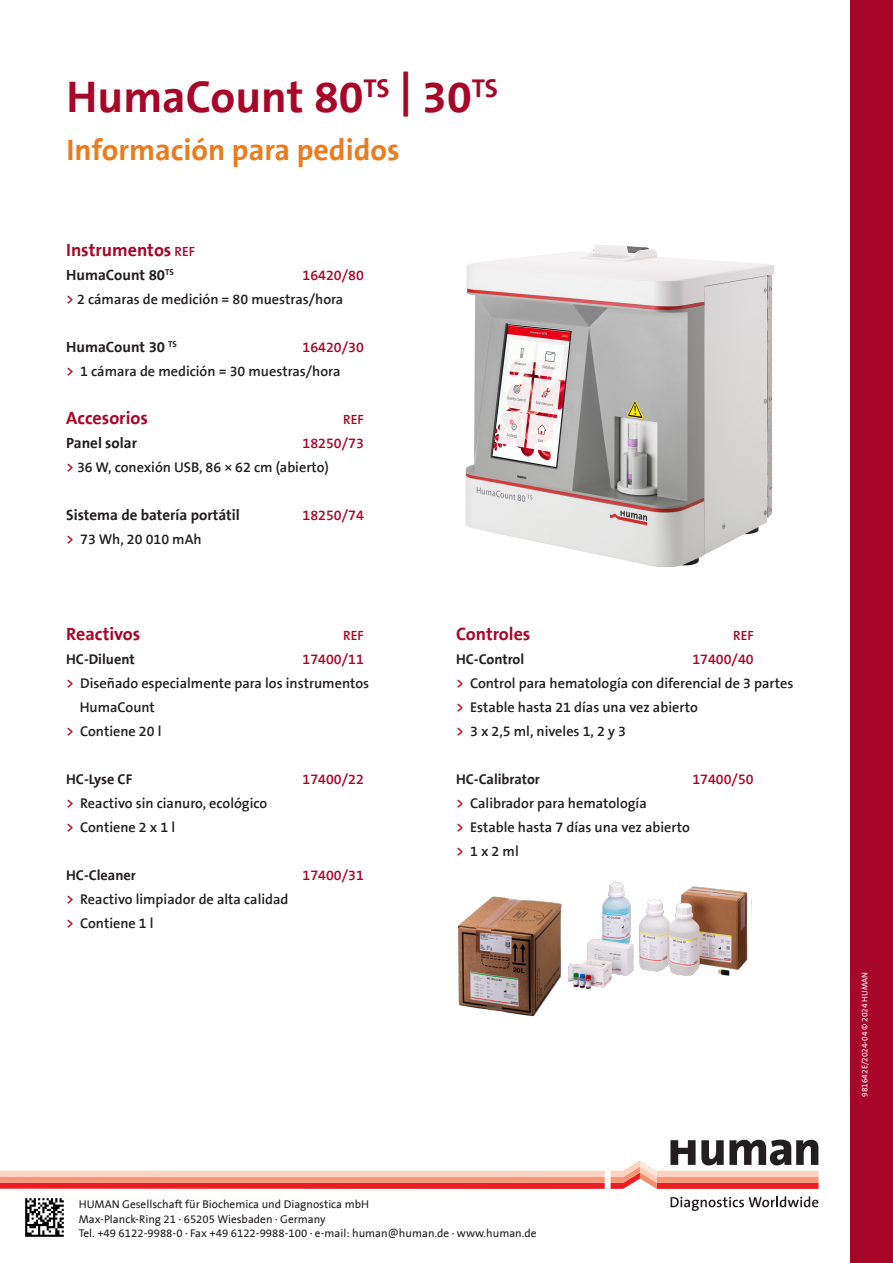
<style>
.page{position:relative;width:893px;height:1263px;background:#fff}
.page>*{position:absolute;margin:0;border:0;box-sizing:border-box;transform-origin:0 0}
.t1{font:700 45px "The Sans B7";color:#a70629}
.t2{font:700 30px "The Sans B7";color:#ea7c1d}
.t3{font:700 18px "The Sans B7";color:#a70629}
.t4{font:700 15px "The Sans B7";color:#231f20}
.t5{font:600 14.25px/24px "The Sans B6";color:#231f20}
.t6{font:600 14.25px "The Sans B6";color:#a70629}
.t7{font:700 14.25px "The Sans B7";color:#231f20}
.t8{font:600 13.5px "The Sans B6";letter-spacing:.005em;color:#a70629}
.t9{font:11.4px "The Sans B5 Plain";color:#231f20}
.t10{font:8.25px "The Sans B5 Plain";color:#fff}
.s1{font-family:"The Sans B6";font-weight:600;font-size:13.5px}
.s2{color:#a70629}
</style>
<div class="page">
<img style="left:25px;top:1198px;width:39px;height:39px">
<svg style="left:0;top:1140px;width:819px;height:49px"></svg>
<svg style="left:671px;top:1196px;width:147px;height:15px"></svg>
<img style="left:568px;top:882px;width:180px;height:107px">
<img style="left:458px;top:896px;width:110px;height:121px">
<div style="left:850px;top:0;width:43px;height:1263px;background:#a70629"></div>
<img style="left:465px;top:245px;width:310px;height:322px">
<p class="t1" style="left:67px;top:73px;width:433px">HumaCount 80<sup>TS</sup> | 30<sup>TS</sup></p>
<p class="t2" style="left:67px;top:134px;width:334px">Información para pedidos</p>
<p class="t3" style="left:66px;top:241px;width:130px">Instrumentos <span class="s1">REF</span></p>
<p class="t4" style="left:66px;top:267px;width:109px">HumaCount 80<sup>TS</sup></p>
<p class="t6" style="left:303px;top:268px;width:63px">16420/80</p>
<p class="t5" style="left:66px;top:288px;width:279px"><span class="s2">&gt;</span> 2 cámaras de medición = 80 muestras/hora</p>
<p class="t4" style="left:66px;top:339px;width:112px">HumaCount 30 <sup>TS</sup></p>
<p class="t6" style="left:303px;top:340px;width:63px">16420/30</p>
<p class="t5" style="left:66px;top:360px;width:276px"><span class="s2">&gt;</span> 1 cámara de medición = 30 muestras/hora</p>
<p class="t3" style="left:66px;top:409px;width:83px">Accesorios</p>
<p class="t8" style="left:343px;top:413px;width:22px">REF</p>
<p class="t4" style="left:66px;top:435px;width:72px">Panel solar</p>
<p class="t6" style="left:303px;top:436px;width:63px">18250/73</p>
<p class="t5" style="left:66px;top:456px;width:264px"><span class="s2">&gt;</span> 36 W, conexión USB, 86 × 62 cm (abierto)</p>
<p class="t4" style="left:66px;top:507px;width:175px">Sistema de batería portátil</p>
<p class="t6" style="left:303px;top:508px;width:63px">18250/74</p>
<p class="t5" style="left:66px;top:528px;width:137px"><span class="s2">&gt;</span> 73 Wh, 20 010 mAh</p>
<p class="t3" style="left:66px;top:625px;width:76px">Reactivos</p>
<p class="t8" style="left:343px;top:629px;width:22px">REF</p>
<p class="t7" style="left:66px;top:652px;width:70px">HC-Diluent</p>
<p class="t6" style="left:303px;top:652px;width:63px">17400/11</p>
<p class="t5" style="left:80px;top:672px;width:291px;text-indent:-13px"><span class="s2">&gt;</span> Diseñado especialmente para los instrumentos<br>HumaCount</p>
<p class="t5" style="left:66px;top:720px;width:97px"><span class="s2">&gt;</span> Contiene 20 l</p>
<p class="t7" style="left:66px;top:772px;width:68px">HC-Lyse CF</p>
<p class="t6" style="left:303px;top:772px;width:63px">17400/22</p>
<p class="t5" style="left:66px;top:792px;width:202px"><span class="s2">&gt;</span> Reactivo sin cianuro, ecológico</p>
<p class="t5" style="left:66px;top:816px;width:110px"><span class="s2">&gt;</span> Contiene 2 x 1 l</p>
<p class="t7" style="left:66px;top:868px;width:71px">HC-Cleaner</p>
<p class="t6" style="left:303px;top:868px;width:63px">17400/31</p>
<p class="t5" style="left:66px;top:888px;width:224px"><span class="s2">&gt;</span> Reactivo limpiador de alta calidad</p>
<p class="t5" style="left:66px;top:912px;width:89px"><span class="s2">&gt;</span> Contiene 1 l</p>
<p class="t3" style="left:456px;top:625px;width:76px">Controles</p>
<p class="t8" style="left:733px;top:629px;width:22px">REF</p>
<p class="t7" style="left:456px;top:652px;width:70px">HC-Control</p>
<p class="t6" style="left:692px;top:652px;width:63px">17400/40</p>
<p class="t5" style="left:456px;top:672px;width:339px"><span class="s2">&gt;</span> Control para hematología con diferencial de 3 partes</p>
<p class="t5" style="left:456px;top:696px;width:243px"><span class="s2">&gt;</span> Estable hasta 21 días una vez abierto</p>
<p class="t5" style="left:456px;top:720px;width:171px"><span class="s2">&gt;</span> 3 x 2,5 ml, niveles 1, 2 y 3</p>
<p class="t7" style="left:456px;top:772px;width:85px">HC-Calibrator</p>
<p class="t6" style="left:692px;top:772px;width:63px">17400/50</p>
<p class="t5" style="left:456px;top:792px;width:192px"><span class="s2">&gt;</span> Calibrador para hematología</p>
<p class="t5" style="left:456px;top:816px;width:235px"><span class="s2">&gt;</span> Estable hasta 7 días una vez abierto <span class="s2">&gt;</span> 1 x 2 ml</p>
<p class="t9" style="left:79px;top:1198px;width:292px">HUMAN Gesellschaft für Biochemica und Diagnostica mbH</p>
<p class="t9" style="left:79px;top:1213px;width:249px">Max-Planck-Ring 21 · 65205 Wiesbaden · Germany</p>
<p class="t9" style="left:79px;top:1227px;width:459px">Tel. +49 6122-9988-0 · Fax +49 6122-9988-100 · e-mail: human@human.de · www.human.de</p>
<p class="t10" style="left:860px;top:1097px;width:126px;rotate:-90deg">981642E/2024-04 © 2024 HUMAN</p>
</div>
